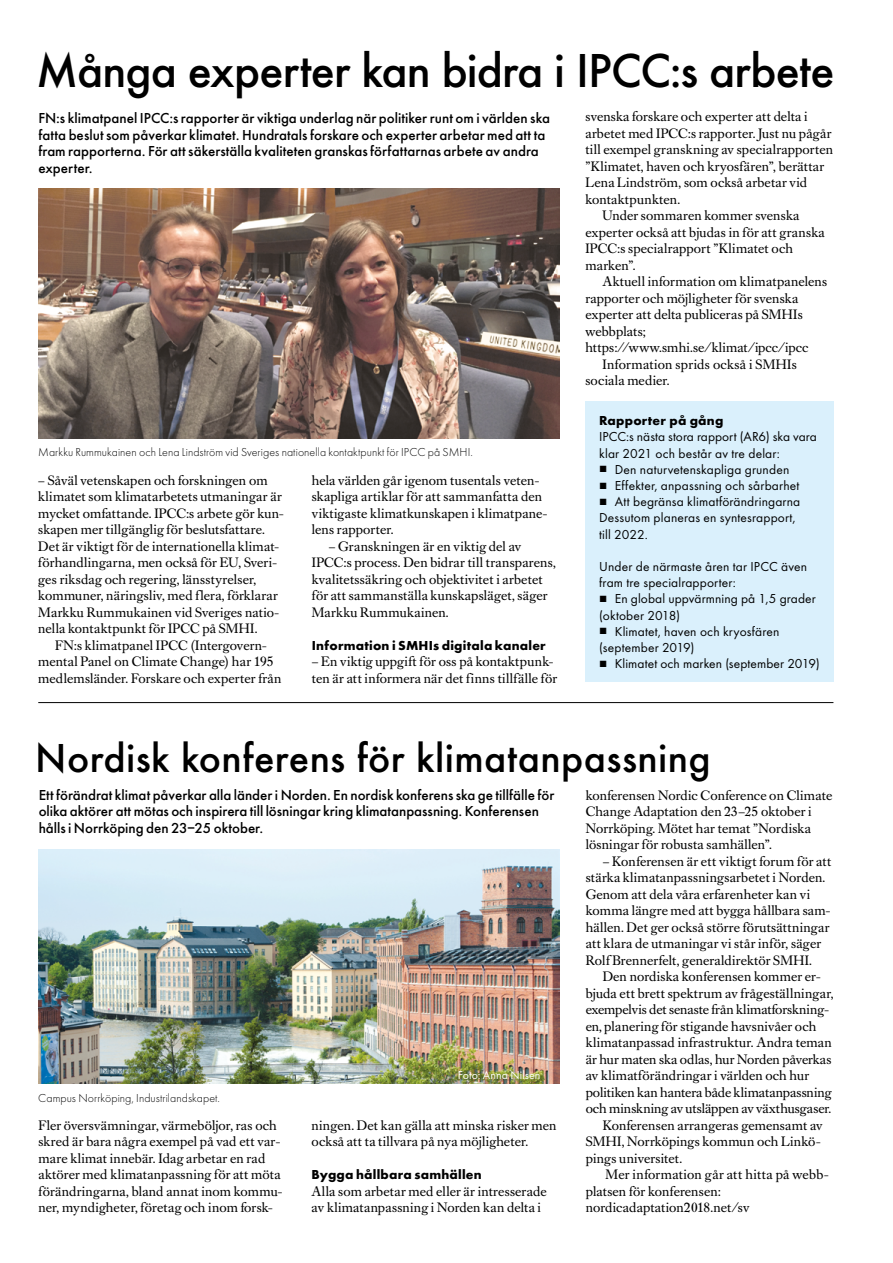
<style>
.page{position:relative;width:893px;height:1263px;background:#fff}
.page>*{position:absolute;margin:0;border:0;box-sizing:border-box;transform-origin:0 0}
.t1{font:500 49.5px "Futura EFOP";letter-spacing:-.015em;color:#000}
.t2{font:500 42px "Futura EFOP";letter-spacing:.01em;color:#000}
.t3{font:500 15px/16.5px "Futura EFOP";color:#000}
.t4{font:13.5px/16.5px "Caslon Book BE";letter-spacing:.015em;color:#000}
.t5{font:13.5px/16.2px "Futura EFOP";letter-spacing:.01em;color:#000}
.t6{font:700 13.5px "Futura EFOP";letter-spacing:.015em;color:#000}
.t7{font:300 12px "Futura EFOP";letter-spacing:.005em;color:#000}
.t8{font:12px "Futura EFOP";letter-spacing:.005em;color:#fff}
.s1{font-family:"Arial"}
</style>
<div class="page">
<img style="left:38px;top:850px;width:522px;height:233px">
<div style="left:585px;top:401px;width:248px;height:281px;background:#daf0fc"></div>
<img style="left:38px;top:189px;width:522px;height:250px">
<hr style="left:38px;top:702px;width:795px;height:1px;background:#000">
<h1 class="t1" style="left:36px;top:42px;width:800px">Många experter kan bidra i IPCC:s arbete</h1>
<p class="t3" style="left:38px;top:110px;width:513px">FN:s klimatpanel IPCC:s rapporter är viktiga underlag när politiker runt om i världen ska fatta beslut som påverkar klimatet. Hundratals forskare och experter arbetar med att ta fram rapporterna. För att säkerställa kvaliteten granskas författarnas arbete av andra experter.</p>
<p class="t7" style="left:38px;top:445px;width:436px">Markku Rummukainen och Lena Lindström vid Sveriges nationella kontaktpunkt för IPCC på SMHI.</p>
<p class="t4" style="left:38px;top:472px;width:247px">– Såväl vetenskapen och forskningen om klimatet som klimatarbetets utmaningar är mycket omfattande. IPCC:s arbete gör kun&shy;skapen mer tillgänglig för beslutsfattare.<br>Det är viktigt för de internationella klimat&shy;förhandlingarna, men också för EU, Sveri&shy;ges riksdag och regering, länsstyrelser, kommuner, näringsliv, med flera, förklarar Markku Rummukainen vid Sveriges natio&shy;nella kontaktpunkt för IPCC på SMHI.</p>
<p class="t4" style="left:38px;top:637px;width:245px;text-align:center">FN:s klimatpanel IPCC (Intergovern&shy;mental Panel on Climate Change) har 195 medlemsländer. Forskare och experter från</p>
<p class="t4" style="left:312px;top:472px;width:237px">hela världen går igenom tusentals veten&shy;skapliga artiklar för att sammanfatta den viktigaste klimatkunskapen i klimatpane&shy;lens rapporter.</p>
<p class="t4" style="left:312px;top:538px;width:246px;text-indent:17px">– Granskningen är en viktig del av IPCC:s process. Den bidrar till transparens, kvalitetssäkring och objektivitet i arbetet för att sammanställa kunskapsläget, säger Markku Rummukainen.</p>
<p class="t6" style="left:312px;top:636px;width:236px">Information i SMHIs digitala kanaler</p>
<p class="t4" style="left:312px;top:653px;width:247px">– En viktig uppgift för oss på kontaktpunk&shy;ten är att informera när det finns tillfälle för</p>
<p class="t4" style="left:585px;top:109px;width:224px">svenska forskare och experter att delta i</p>
<p class="t4" style="left:585px;top:125px;width:248px">arbetet med IPCC:s rapporter. Just nu pågår</p>
<p class="t4" style="left:585px;top:142px;width:249px">till exempel granskning av specialrapporten</p>
<p class="t4" style="left:585px;top:158px;width:240px">”Klimatet, haven och kryosfären”, berättar</p>
<p class="t4" style="left:585px;top:175px;width:223px">Lena Lindström, som också arbetar vid</p>
<p class="t4" style="left:585px;top:191px;width:96px">kontaktpunkten.</p>
<p class="t4" style="left:602px;top:208px;width:198px">Under sommaren kommer svenska</p>
<p class="t4" style="left:585px;top:224px;width:241px">experter också att bjudas in för att granska</p>
<p class="t4" style="left:585px;top:241px;width:209px">IPCC:s specialrapport ”Klimatet och</p>
<p class="t4" style="left:585px;top:257px;width:52px">marken”.</p>
<p class="t4" style="left:602px;top:274px;width:226px">Aktuell information om klimatpanelens</p>
<p class="t4" style="left:585px;top:290px;width:214px">rapporter och möjligheter för svenska</p>
<p class="t4" style="left:585px;top:307px;width:219px">experter att delta publiceras på SMHIs</p>
<p class="t4" style="left:585px;top:323px;width:62px">webbplats;</p>
<p class="t4" style="left:585px;top:340px;width:224px">https://www.smhi.se/klimat/ipcc/ipcc</p>
<p class="t4" style="left:602px;top:356px;width:196px">Information sprids också i SMHIs</p>
<p class="t4" style="left:585px;top:373px;width:86px">sociala medier.</p>
<p class="t6" style="left:599px;top:412px;width:126px">Rapporter på gång</p>
<p class="t5" style="left:599px;top:429px;width:219px">IPCC:s nästa stora rapport (AR6) ska vara klar 2021 och består av tre delar:</p>
<p class="t5" style="left:599px;top:461px;width:192px"><span class="s1">■</span> Den naturvetenskapliga grunden</p>
<p class="t5" style="left:599px;top:477px;width:202px"><span class="s1">■</span> Effekter, anpassning och sårbarhet</p>
<p class="t5" style="left:599px;top:494px;width:203px"><span class="s1">■</span> Att begränsa klimatförändringarna<br>Dessutom planeras en syntesrapport, till 2022.</p>
<p class="t5" style="left:599px;top:558px;width:210px">Under de närmaste åren tar IPCC även fram tre specialrapporter:</p>
<p class="t5" style="left:599px;top:591px;width:218px"><span class="s1">■</span> En global uppvärmning på 1,5 grader (oktober 2018)</p>
<p class="t5" style="left:599px;top:623px;width:182px"><span class="s1">■</span> Klimatet, haven och kryosfären (september 2019)</p>
<p class="t5" style="left:599px;top:656px;width:222px"><span class="s1">■</span> Klimatet och marken (september 2019)</p>
<h2 class="t2" style="left:35px;top:734px;width:677px">Nordisk konferens för klimatanpassning</h2>
<p class="t3" style="left:39px;top:786px;width:517px">Ett förändrat klimat påverkar alla länder i Norden. En nordisk konferens ska ge tillfälle för olika aktörer att mötas och inspirera till lösningar kring klimatanpassning. Konferensen hålls i Norrköping den 23–25 oktober.</p>
<p class="t4" style="left:586px;top:787px;width:248px">konferensen Nordic Conference on Climate Change Adaptation den 23–25 oktober i Norrköping. Mötet har temat ”Nordiska lösningar för robusta samhällen”.</p>
<p class="t4" style="left:586px;top:853px;width:247px;text-indent:17px">– Konferensen är ett viktigt forum för att stärka klimatanpassningsarbetet i Norden.<br>Genom att dela våra erfarenheter kan vi komma längre med att bygga hållbara sam&shy;hällen. Det ger också större förutsättningar att klara de utmaningar vi står inför, säger Rolf Brennerfelt, generaldirektör SMHI.</p>
<p class="t4" style="left:603px;top:968px;width:220px">Den nordiska konferensen kommer er-</p>
<p class="t4" style="left:586px;top:985px;width:249px">bjuda ett brett spektrum av frågeställningar,</p>
<p class="t4" style="left:586px;top:1001px;width:245px">exempelvis det senaste från klimatforskning-</p>
<p class="t4" style="left:586px;top:1018px;width:232px">en, planering för stigande havsnivåer och</p>
<p class="t4" style="left:586px;top:1034px;width:248px">klimatanpassad infrastruktur. Andra teman</p>
<p class="t4" style="left:586px;top:1051px;width:247px">är hur maten ska odlas, hur Norden påverkas</p>
<p class="t4" style="left:586px;top:1067px;width:225px">av klimatförändringar i världen och hur</p>
<p class="t4" style="left:586px;top:1084px;width:247px">politiken kan hantera både klimatanpassning</p>
<p class="t4" style="left:586px;top:1100px;width:247px">och minskning av utsläppen av växthusgaser.</p>
<p class="t4" style="left:603px;top:1117px;width:222px">Konferensen arrangeras gemensamt av</p>
<p class="t4" style="left:586px;top:1133px;width:236px">SMHI, Norrköpings kommun och Linkö-</p>
<p class="t4" style="left:586px;top:1150px;width:98px">pings universitet.</p>
<p class="t4" style="left:606px;top:1166px;width:224px">Mer information går att hitta på webb-</p>
<p class="t4" style="left:586px;top:1183px;width:137px">platsen för konferensen:</p>
<p class="t4" style="left:586px;top:1199px;width:165px">nordicadaptation2018.net/sv</p>
<p class="t8" style="left:458px;top:1068px;width:84px">Foto: Anna Nilsen</p>
<p class="t7" style="left:38px;top:1091px;width:183px">Campus Norrköping, Industrilandskapet.</p>
<p class="t4" style="left:38px;top:1117px;width:245px">Fler översvämningar, värmeböljor, ras och skred är bara några exempel på vad ett var&shy;mare klimat innebär. Idag arbetar en rad aktörer med klimatanpassning för att möta förändringarna, bland annat inom kommu&shy;ner, myndigheter, företag och inom forsk-</p>
<p class="t4" style="left:312px;top:1117px;width:246px">ningen. Det kan gälla att minska risker men också att ta tillvara på nya möjligheter.</p>
<p class="t6" style="left:312px;top:1166px;width:172px">Bygga hållbara samhällen</p>
<p class="t4" style="left:312px;top:1183px;width:236px">Alla som arbetar med eller är intresserade av klimatanpassning i Norden kan delta i</p>
</div>
